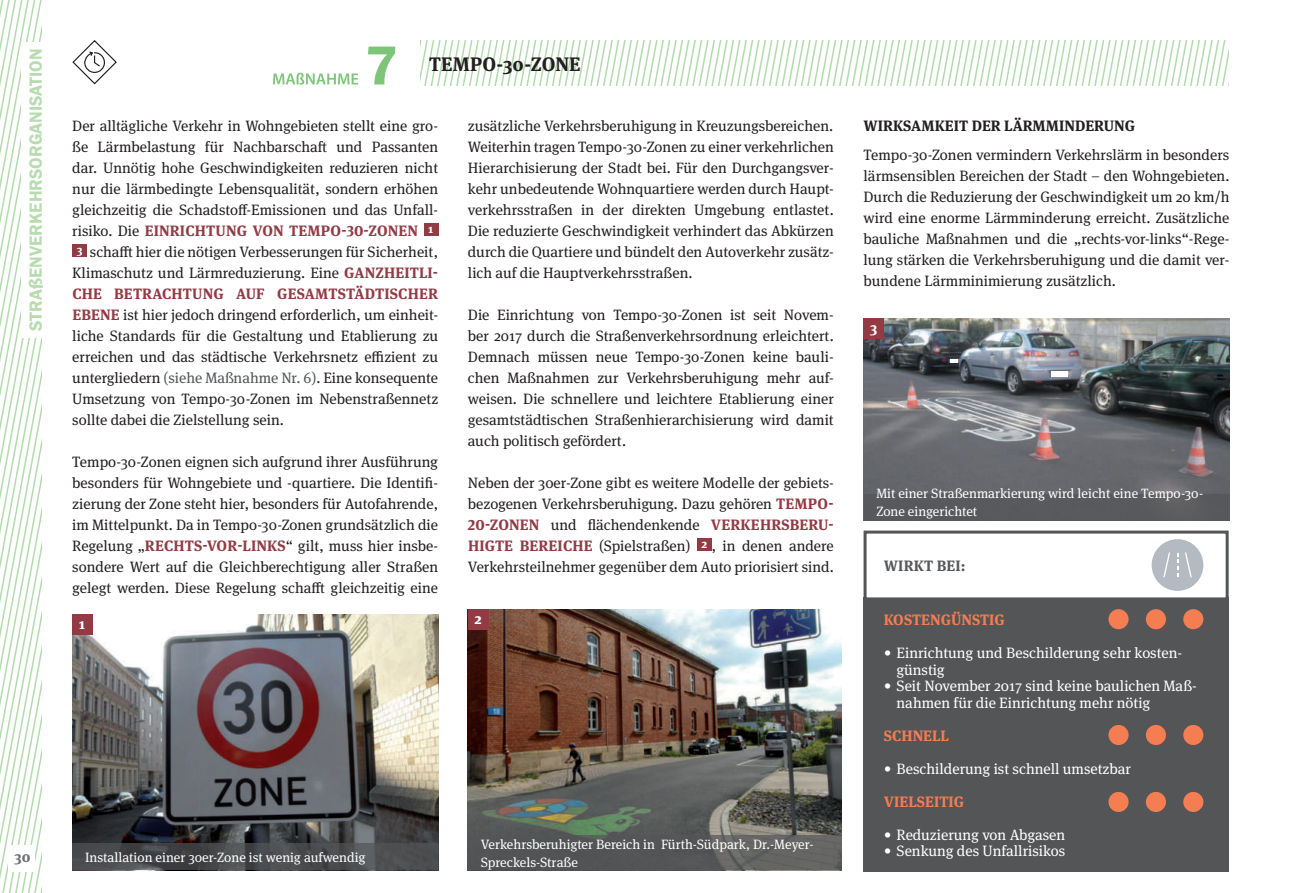
<style>
.page{position:relative;width:1306px;height:893px;background:#fff}
.page>*{position:absolute;margin:0;border:0;box-sizing:border-box;transform-origin:0 0}
.t1{font:600 56.85px "Franklin Gothic";color:#7dc579}
.t2{font:700 19.5px "Meta Serif Pro";color:#231f20}
.t3{font:600 18px "Franklin Gothic";color:#b8dcb0}
.t4{font:15px/21px "Meta Serif Pro";color:#231f20;text-align:justify}
.t5{font:15px/16.5px "Meta Serif Pro";color:#fff}
.t6{font:700 15px "Meta Serif Pro";color:#f47d51}
.t7{font:700 15px "Meta Serif Pro";color:#231f20}
.t8{font:700 15px "Meta Serif Pro";letter-spacing:.01em;color:#57585a}
.t9{font:700 15px "Meta Serif Pro";color:#fff}
.t10{font:700 15px "Meta Serif Pro";color:#6d6e71}
.t11{font:13.5px/18px "Meta Serif Pro";color:#fff}
.s1{font-weight:700;color:#923b45}
.s2{color:#545557}
</style>
<div class="page">
<svg style="left:420px;top:40px;width:808px;height:45px"></svg>
<svg style="left:0;top:0;width:41px;height:893px"></svg>
<div style="left:8px;top:844px;width:27px;height:27px;background:#fff"></div>
<div style="left:424px;top:223px;width:14px;height:13px;background:#923b45"></div>
<div style="left:73px;top:244px;width:14px;height:13px;background:#923b45"></div>
<div style="left:697px;top:538px;width:14px;height:13px;background:#923b45"></div>
<div style="left:863px;top:597px;width:365px;height:275px;background:#545557"></div>
<div style="left:863px;top:531px;width:365px;height:69px;border:3px solid #545557"></div>
<div style="left:1108px;top:792px;width:20px;height:20px;background:#f47d51;border-radius:50%"></div>
<div style="left:1145px;top:792px;width:20px;height:20px;background:#f47d51;border-radius:50%"></div>
<div style="left:1183px;top:792px;width:20px;height:20px;background:#f47d51;border-radius:50%"></div>
<div style="left:1108px;top:725px;width:20px;height:20px;background:#f47d51;border-radius:50%"></div>
<div style="left:1145px;top:725px;width:20px;height:20px;background:#f47d51;border-radius:50%"></div>
<div style="left:1183px;top:725px;width:20px;height:20px;background:#f47d51;border-radius:50%"></div>
<div style="left:1108px;top:609px;width:20px;height:20px;background:#f47d51;border-radius:50%"></div>
<div style="left:1145px;top:609px;width:20px;height:20px;background:#f47d51;border-radius:50%"></div>
<div style="left:1183px;top:609px;width:20px;height:20px;background:#f47d51;border-radius:50%"></div>
<img style="left:864px;top:318px;width:365px;height:176px">
<div style="left:863px;top:494px;width:366px;height:27px;background:#545557"></div>
<img style="left:72px;top:614px;width:366px;height:257px">
<svg style="left:72px;top:843px;width:366px;height:27px;background:#494b4d"></svg>
<img style="left:468px;top:609px;width:373px;height:262px">
<svg style="left:468px;top:835px;width:373px;height:35px;background:#58595a"></svg>
<div style="left:72px;top:614px;width:20px;height:21px;background:#923b45"></div>
<svg style="left:72px;top:40px;width:45px;height:45px"></svg>
<svg style="left:273px;top:73px;width:85px;height:12px"></svg>
<div style="left:22px;top:42px;width:20px;height:296px;background:#fff"></div>
<div style="left:468px;top:609px;width:20px;height:20px;background:#923b45"></div>
<div style="left:863px;top:318px;width:20px;height:20px;background:#923b45"></div>
<div style="left:1151px;top:539px;width:52px;height:52px;background:#b4bac2;border-radius:50%"></div>
<svg style="left:1177px;top:553px;width:1px;height:24px"></svg>
<svg style="left:1163px;top:552px;width:7px;height:25px"></svg>
<svg style="left:1185px;top:552px;width:6px;height:25px"></svg>
<div style="left:1051px;top:372px;width:17px;height:5px;background:#fff"></div>
<svg style="left:950px;top:359px;width:8px;height:3px"></svg>
<p class="t3" style="left:28px;top:331px;width:284px;rotate:-90deg">STRAßENVERKEHRSORGANISATION</p>
<h1 class="t1" style="left:365px;top:42px;width:35px">7</h1>
<h2 class="t2" style="left:429px;top:53px;width:153px">TEMPO-30-ZONE</h2>
<p class="t4" style="left:72px;top:115px;width:367px;text-align:left">Der alltägliche Verkehr in Wohngebieten stellt eine gro&shy;ße Lärmbelastung für Nachbarschaft und Passanten dar. Unnötig hohe Geschwindigkeiten reduzieren nicht nur die lärmbedingte Lebensqualität, sondern erhöhen gleichzeitig die Schadstoff-Emissionen und das Unfall&shy;risiko. Die <span class="s1">EINRICHTUNG VON TEMPO-30-ZONEN</span> <sup>1<br>3</sup> schafft hier die nötigen Verbesserungen für Sicherheit, Klimaschutz und Lärmreduzierung. Eine <span class="s1">GANZHEITLI-CHE BETRACHTUNG AUF GESAMTSTÄDTISCHER EBENE</span> ist hier jedoch dringend erforderlich, um einheit&shy;liche Standards für die Gestaltung und Etablierung zu erreichen und das städtische Verkehrsnetz effizient zu untergliedern <span class="s2">(siehe Maßnahme Nr. 6)</span>. Eine konsequente Umsetzung von Tempo-30-Zonen im Nebenstraßennetz sollte dabei die Zielstellung sein.</p>
<p class="t4" style="left:72px;top:451px;width:367px">Tempo-30-Zonen eignen sich aufgrund ihrer Ausführung besonders für Wohngebiete und -quartiere. Die Identifi&shy;zierung der Zone steht hier, besonders für Autofahrende, im Mittelpunkt. Da in Tempo-30-Zonen grundsätzlich die Regelung „<span class="s1">RECHTS-VOR-LINKS</span>“ gilt, muss hier insbe&shy;sondere Wert auf die Gleichberechtigung aller Straßen gelegt werden. Diese Regelung schafft gleichzeitig eine</p>
<p class="t9" style="left:79px;top:615px;width:8px">1</p>
<p class="t4" style="left:468px;top:115px;width:367px">zusätzliche Verkehrsberuhigung in Kreuzungsbereichen.<br>Weiterhin tragen Tempo-30-Zonen zu einer verkehrlichen Hierarchisierung der Stadt bei. Für den Durchgangsver&shy;kehr unbedeutende Wohnquartiere werden durch Haupt&shy;verkehrsstraßen in der direkten Umgebung entlastet.<br>Die reduzierte Geschwindigkeit verhindert das Abkürzen durch die Quartiere und bündelt den Autoverkehr zusätz&shy;lich auf die Hauptverkehrsstraßen.</p>
<p class="t4" style="left:468px;top:304px;width:367px">Die Einrichtung von Tempo-30-Zonen ist seit Novem&shy;ber 2017 durch die Straßenverkehrsordnung erleichtert.<br>Demnach müssen neue Tempo-30-Zonen keine bauli&shy;chen Maßnahmen zur Verkehrsberuhigung mehr auf&shy;weisen. Die schnellere und leichtere Etablierung einer gesamtstädtischen Straßenhierarchisierung wird damit auch politisch gefördert.</p>
<p class="t4" style="left:468px;top:472px;width:367px">Neben der 30er-Zone gibt es weitere Modelle der gebiets&shy;bezogenen Verkehrsberuhigung. Dazu gehören <span class="s1">TEMPO-20-ZONEN</span> und flächendenkende <span class="s1">VERKEHRSBERU-HIGTE BEREICHE</span> (Spielstraßen) <sup>2</sup> , in denen andere Verkehrsteilnehmer gegenüber dem Auto priorisiert sind.</p>
<p class="t9" style="left:474px;top:610px;width:9px">2</p>
<p class="t10" style="left:15px;top:848px;width:17px">30</p>
<p class="t11" style="left:85px;top:849px;width:282px">Installation einer 30er-Zone ist wenig aufwendig</p>
<p class="t11" style="left:480px;top:836px;width:334px">Verkehrsberuhigter Bereich in Fürth-Südpark, Dr.-Meyer-<br>Spreckels-Straße</p>
<p class="t7" style="left:863px;top:117px;width:273px">WIRKSAMKEIT DER LÄRMMINDERUNG</p>
<p class="t4" style="left:863px;top:145px;width:367px">Tempo-30-Zonen vermindern Verkehrslärm in besonders lärmsensiblen Bereichen der Stadt – den Wohngebieten.<br>Durch die Reduzierung der Geschwindigkeit um 20 km/h wird eine enorme Lärmminderung erreicht. Zusätzliche bauliche Maßnahmen und die „rechts-vor-links“-Rege&shy;lung stärken die Verkehrsberuhigung und die damit ver&shy;bundene Lärmminimierung zusätzlich.</p>
<p class="t9" style="left:870px;top:319px;width:9px">3</p>
<p class="t11" style="left:876px;top:484px;width:328px">Mit einer Straßenmarkierung wird leicht eine Tempo-30-<br>Zone eingerichtet</p>
<p class="t8" style="left:883px;top:557px;width:83px">WIRKT BEI:</p>
<p class="t6" style="left:883px;top:612px;width:123px">KOSTENGÜNSTIG</p>
<p class="t5" style="left:896px;top:646px;width:287px;text-indent:-13px">• Einrichtung und Beschilderung sehr kosten&shy;günstig</p>
<p class="t5" style="left:896px;top:679px;width:302px;text-indent:-13px">• Seit November 2017 sind keine baulichen Maß&shy;nahmen für die Einrichtung mehr nötig</p>
<p class="t6" style="left:883px;top:727px;width:66px">SCHNELL</p>
<p class="t5" style="left:883px;top:762px;width:249px">• Beschilderung ist schnell umsetzbar</p>
<p class="t6" style="left:883px;top:793px;width:82px">VIELSEITIG</p>
<p class="t5" style="left:883px;top:828px;width:183px">• Reduzierung von Abgasen</p>
<p class="t5" style="left:883px;top:844px;width:183px">• Senkung des Unfallrisikos</p>
</div>
